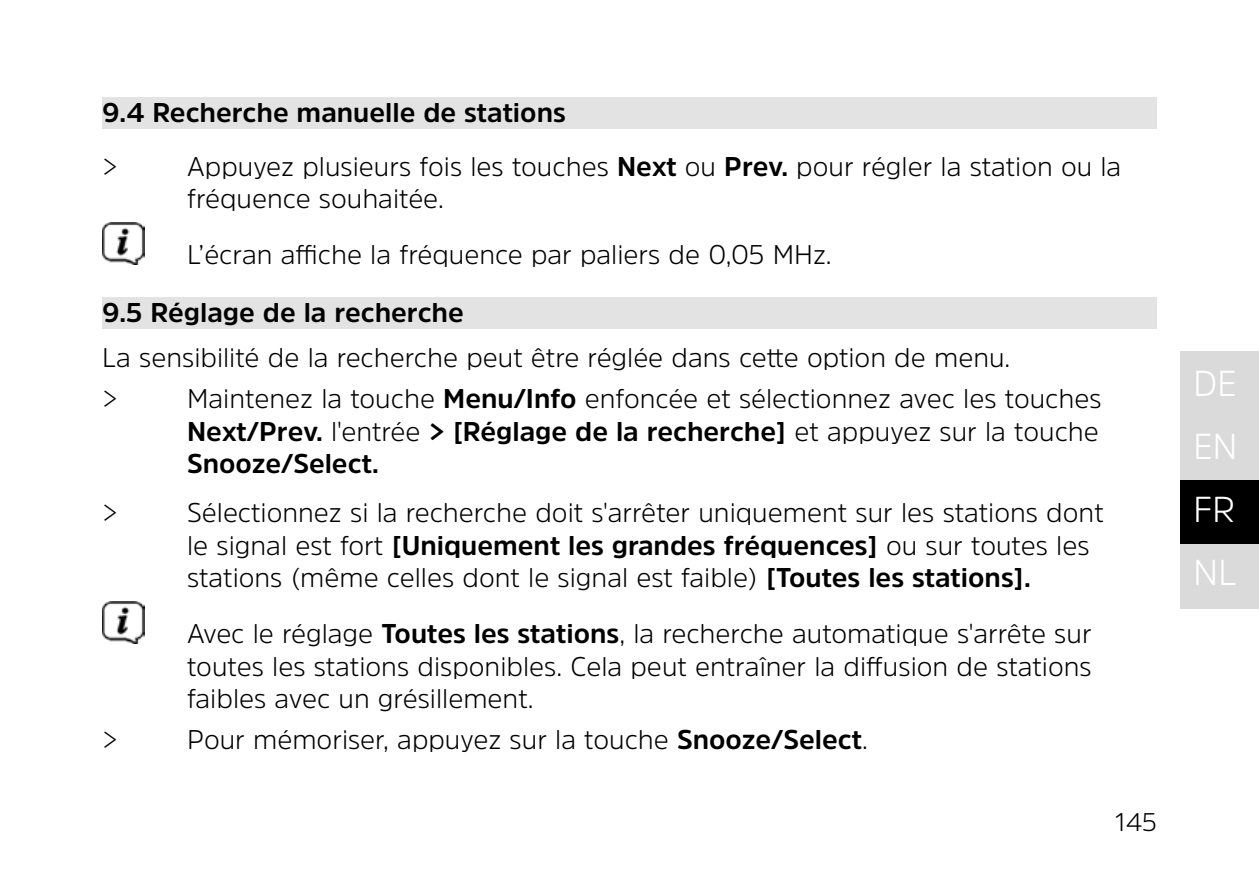
<style>
.page{position:relative;width:1259px;height:893px;background:#fff}
.page>*{position:absolute;margin:0;border:0;box-sizing:border-box;transform-origin:0 0}
.t1{font:300 36px/63px "Amsi Pro";color:#fff;text-align:justify}
.Einzug{font:300 27px/32.4px "Amsi Pro";color:#000}
.Hinweis{font:300 27px/32.4px "Amsi Pro";color:#000;text-align:justify}
.t2{font:700 27px "Amsi Pro";color:#000}
.t3{font:300 25.5px "Amsi Pro";color:#000}
.s1{font-weight:700}
</style>
<div class="page">
<div style="left:1179px;top:480px;width:80px;height:64px;background:#000"></div>
<div style="left:1179px;top:415px;width:80px;height:65px;background:#dadada"></div>
<div style="left:1179px;top:352px;width:80px;height:64px;background:#dadada"></div>
<div style="left:1179px;top:544px;width:80px;height:65px;background:#dadada"></div>
<div style="left:102px;top:98px;width:1055px;height:31px;background:#e3e3e3"></div>
<div style="left:102px;top:298px;width:1055px;height:31px;background:#e3e3e3"></div>
<img style="left:102px;top:222px;width:43px;height:42px">
<img style="left:102px;top:601px;width:43px;height:42px">
<p class="t2" style="left:102px;top:94px;width:465px">9.4 Recherche manuelle de stations</p>
<p class="Einzug" style="left:102px;top:150px;width:17px">&gt;</p>
<p class="Einzug" style="left:187px;top:150px;width:935px">Appuyez plusieurs fois les touches <span class="s1">Next</span> ou <span class="s1">Prev.</span> pour régler la station ou la fréquence souhaitée.</p>
<p class="Hinweis" style="left:187px;top:238px;width:646px">L’écran affiche la fréquence par paliers de 0,05 MHz.</p>
<p class="t2" style="left:102px;top:294px;width:363px">9.5 Réglage de la recherche</p>
<p class="Einzug" style="left:102px;top:341px;width:910px">La sensibilité de la recherche peut être réglée dans cette option de menu.</p>
<p class="Einzug" style="left:102px;top:382px;width:17px">&gt;</p>
<p class="Einzug" style="left:187px;top:382px;width:916px;text-align:justify">Maintenez la touche <span class="s1">Menu/Info</span> enfoncée et sélectionnez avec les touches <span class="s1">Next/Prev.</span> l'entrée <span class="s1">&gt; [Réglage de la recherche]</span> et appuyez sur la touche <span class="s1">Snooze/Select.</span></p>
<p class="Einzug" style="left:102px;top:496px;width:17px">&gt;</p>
<p class="Einzug" style="left:187px;top:496px;width:918px">Sélectionnez si la recherche doit s'arrêter uniquement sur les stations dont le signal est fort <span class="s1">[Uniquement les grandes fréquences]</span> ou sur toutes les stations (même celles dont le signal est faible) <span class="s1">[Toutes les stations].</span></p>
<p class="Hinweis" style="left:187px;top:617px;width:906px">Avec le réglage <span class="s1">Toutes les stations</span>, la recherche automatique s'arrête sur toutes les stations disponibles. Cela peut entraîner la diffusion de stations faibles avec un grésillement.</p>
<p class="Hinweis" style="left:102px;top:722px;width:17px">&gt;</p>
<p class="Hinweis" style="left:187px;top:722px;width:682px">Pour mémoriser, appuyez sur la touche <span class="s1">Snooze/Select</span>.</p>
<p class="t3" style="left:1114px;top:805px;width:44px">145</p>
<h1 class="t1" style="left:1193px;top:351px;width:46px">DE EN FR NL</h1>
</div>
